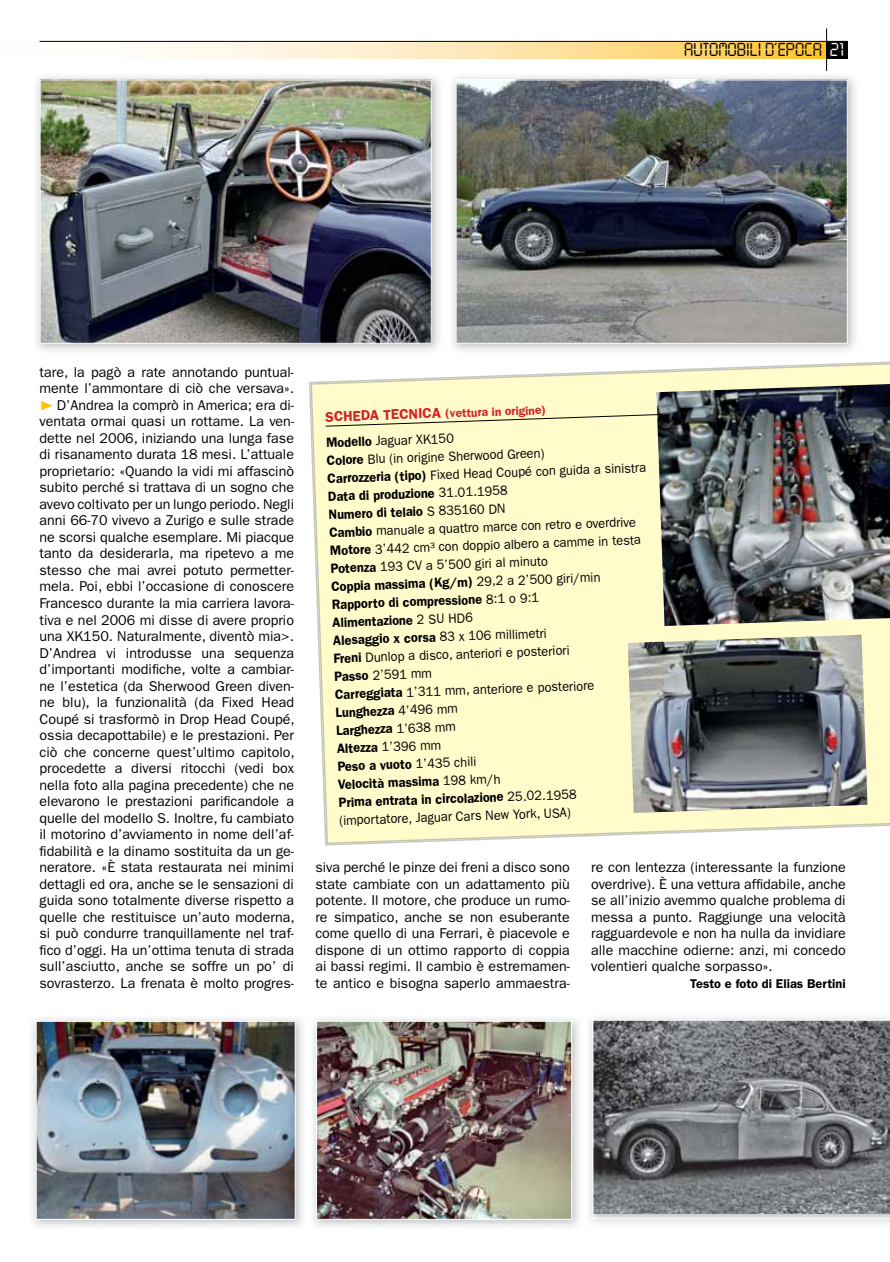
<style>
.page{position:relative;width:890px;height:1262px;background:#fff}
.page>*{position:absolute;margin:0;border:0;box-sizing:border-box;transform-origin:0 0}
.t1{font:16.5px "Digital ICG";color:#000}
.t2{font:14.25px/16.5px "Franklin Gothic";color:#000;text-align:justify}
.t3{font:13.5px/18px "Franklin Gothic";color:#000;scale:.95 1}
.t4{font:600 12.75px "Franklin Gothic";color:#000}
.t5{font:600 12px "Franklin Gothic";color:#d2232a}
.s1{color:#fff}
.s2{font-family:"Zeal";color:#ffc20e}
.s3{font-size:14.25px}
.s4{font-weight:600}
</style>
<div class="page">
<img style="left:39px;top:41px;width:787px;height:17px">
<hr style="left:40px;top:41px;width:807px;height:1px;background:#000">
<hr style="left:826px;top:28px;width:1px;height:43px;background:#000">
<div style="left:826px;top:41px;width:21px;height:17px;background:#000"></div>
<img style="left:38px;top:1022px;width:256px;height:195px">
<div style="left:36px;top:1020px;width:260px;height:199px;border:1px solid #fff"></div>
<svg style="left:592px;top:1019px;width:298px;height:199px;background:#747579"></svg>
<img style="left:318px;top:1022px;width:252px;height:195px">
<div style="left:316px;top:1020px;width:256px;height:199px;border:1px solid #fff"></div>
<img style="left:42px;top:81px;width:388px;height:261px">
<div style="left:40px;top:79px;width:392px;height:265px;border:1px solid #fff"></div>
<img style="left:458px;top:81px;width:388px;height:261px">
<div style="left:456px;top:79px;width:392px;height:265px;border:1px solid #fff"></div>
<svg style="left:310px;top:363px;width:580px;height:481px;background:#fdf9ce"></svg>
<img style="left:656px;top:384px;width:234px;height:242px">
<svg style="left:325px;top:414px;width:339px;height:13px;background:#e7e3b8"></svg>
<img style="left:628px;top:634px;width:239px;height:179px">
<p class="t1" style="left:684px;top:39px;width:161px">AUTOMOBILI D’EPOCA <span class="s1">21</span></p>
<p class="t2" style="left:40px;top:364px;width:257px">tare, la pagò a rate annotando puntual&shy;mente l’ammontare di ciò che versava». <span class="s2">®</span> D’Andrea la comprò in America; era di&shy;ventata ormai quasi un rottame. La ven&shy;dette nel 2006, iniziando una lunga fase di risanamento durata 18 mesi. L’attuale proprietario: «Quando la vidi mi affascinò subito perché si trattava di un sogno che avevo coltivato per un lungo periodo. Negli anni 66-70 vivevo a Zurigo e sulle strade ne scorsi qualche esemplare. Mi piacque tanto da desiderarla, ma ripetevo a me stesso che mai avrei potuto permetter&shy;mela. Poi, ebbi l’occasione di conoscere Francesco durante la mia carriera lavora&shy;tiva e nel 2006 mi disse di avere proprio una XK150. Naturalmente, diventò mia&gt;.<br>D’Andrea vi introdusse una sequenza d’importanti modifiche, volte a cambiar&shy;ne l’estetica (da Sherwood Green diven&shy;ne blu), la funzionalità (da Fixed Head Coupé si trasformò in Drop Head Coupé, ossia decapottabile) e le prestazioni. Per ciò che concerne quest’ultimo capitolo, procedette a diversi ritocchi (vedi box nella foto alla pagina precedente) che ne elevarono le prestazioni parificandole a quelle del modello S. Inoltre, fu cambiato il motorino d’avviamento in nome dell’af&shy;fidabilità e la dinamo sostituita da un ge&shy;neratore. «È stata restaurata nei minimi dettagli ed ora, anche se le sensazioni di guida sono totalmente diverse rispetto a quelle che restituisce un’auto moderna, si può condurre tranquillamente nel traf&shy;fico d’oggi. Ha un’ottima tenuta di strada sull’asciutto, anche se soffre un po’ di sovrasterzo. La frenata è molto progres-</p>
<p class="t5" style="left:325px;top:410px;width:222px;rotate:-2deg"><span class="s3">SCHEDA TECNICA</span> (vettura in origine)</p>
<p class="t3" style="left:326px;top:433px;width:337px;rotate:-2deg"><span class="s4">Modello</span> Jaguar XK150<br><span class="s4">Colore</span> Blu (in origine Sherwood Green)<br><span class="s4">Carrozzeria (tipo)</span> Fixed Head Coupé con guida a sinistra <span class="s4">Data di produzione</span> 31.01.1958<br><span class="s4">Numero di telaio</span> S 835160 DN<br><span class="s4">Cambio</span> manuale a quattro marce con retro e overdrive <span class="s4">Motore</span> 3’442 cm³ con doppio albero a camme in testa <span class="s4">Potenza</span> 193 CV a 5’500 giri al minuto<br><span class="s4">Coppia massima (Kg/m)</span> 29,2 a 2’500 giri/min <span class="s4">Rapporto di compressione</span> 8:1 o 9:1<br><span class="s4">Alimentazione</span> 2 SU HD6<br><span class="s4">Alesaggio x corsa</span> 83 x 106 millimetri<br><span class="s4">Freni</span> Dunlop a disco, anteriori e posteriori<br><span class="s4">Passo</span> 2’591 mm<br><span class="s4">Carreggiata</span> 1’311 mm, anteriore e posteriore <span class="s4">Lunghezza</span> 4’496 mm<br><span class="s4">Larghezza</span> 1’638 mm<br><span class="s4">Altezza</span> 1’396 mm<br><span class="s4">Peso a vuoto</span> 1’435 chili<br><span class="s4">Velocità massima</span> 198 km/h<br><span class="s4">Prima entrata in circolazione</span> 25.02.1958<br>(importatore, Jaguar Cars New York, USA)</p>
<p class="t2" style="left:315px;top:859px;width:256px">siva perché le pinze dei freni a disco sono state cambiate con un adattamento più potente. Il motore, che produce un rumo&shy;re simpatico, anche se non esuberante come quello di una Ferrari, è piacevole e dispone di un ottimo rapporto di coppia ai bassi regimi. Il cambio è estremamen&shy;te antico e bisogna saperlo ammaestra-</p>
<p class="t2" style="left:591px;top:859px;width:256px">re con lentezza (interessante la funzione overdrive). È una vettura affidabile, anche se all’inizio avemmo qualche problema di messa a punto. Raggiunge una velocità ragguardevole e non ha nulla da invidiare alle macchine odierne: anzi, mi concedo volentieri qualche sorpasso».</p>
<p class="t4" style="left:690px;top:975px;width:157px">Testo e foto di Elias Bertini</p>
</div>
